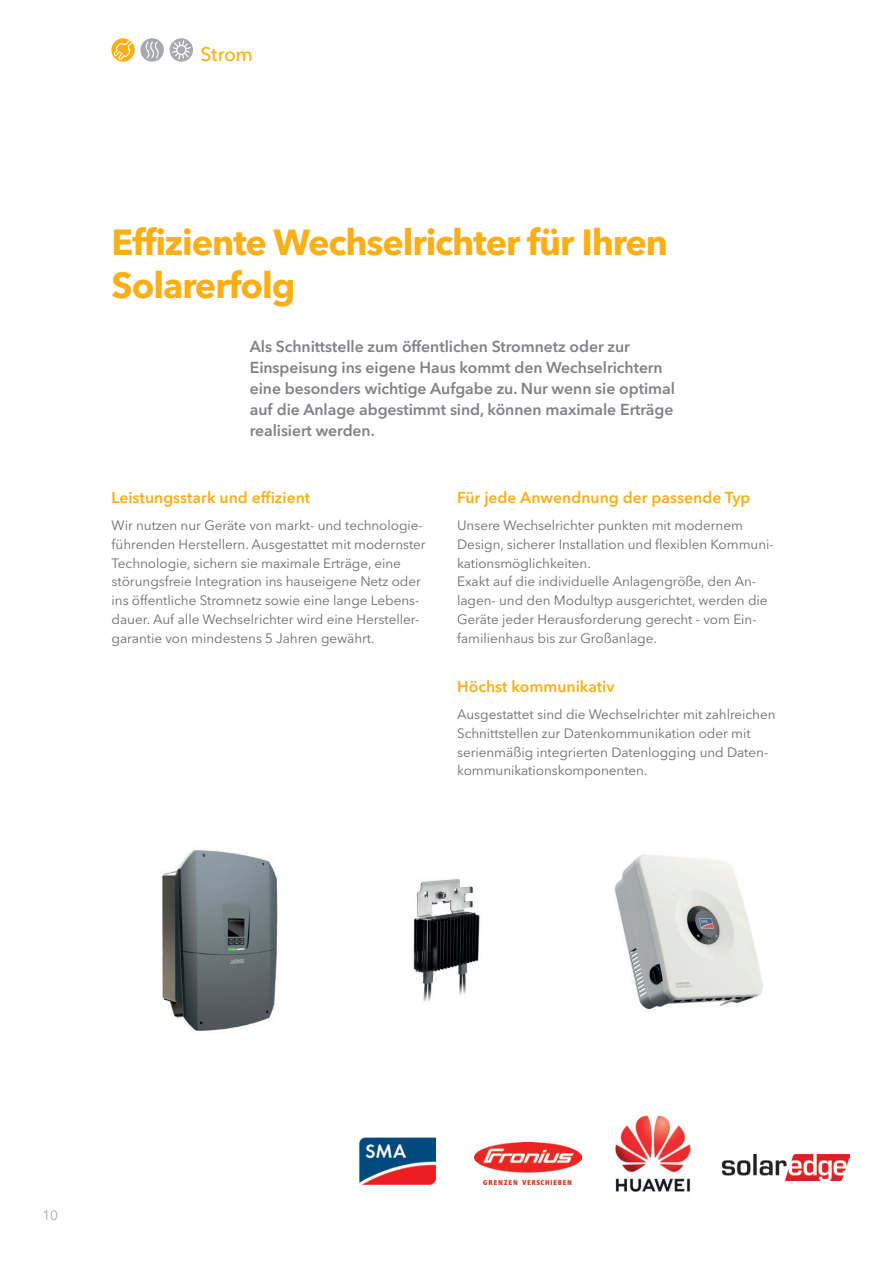
<style>
.page{position:relative;width:893px;height:1263px;background:#fff}
.page>*{position:absolute;margin:0;border:0;box-sizing:border-box;transform-origin:0 0}
.t1{font:700 36px/43.2px "Avenir Next LT Pro";letter-spacing:-.03em;color:#faaf18}
.t2{font:500 19.5px "Avenir Next LT Pro";letter-spacing:-.03em;color:#faaf18}
.t3{font:600 15.75px/21px "Avenir Next LT Pro";letter-spacing:-.005em;color:#808285}
.t4{font:600 15.75px "Avenir Next LT Pro";color:#faaf18}
.t5{font:13.5px/18.9px "Avenir Next LT Pro";letter-spacing:-.005em;color:#6c6d70}
.t6{font:13.5px "Avenir Next LT Pro";color:#a8a9ad}
</style>
<div class="page">
<svg style="left:170px;top:38px;width:23px;height:24px"></svg>
<svg style="left:111px;top:38px;width:53px;height:24px"></svg>
<img style="left:614px;top:854px;width:149px;height:156px">
<img style="left:413px;top:878px;width:67px;height:124px">
<img style="left:162px;top:849px;width:116px;height:182px">
<img style="left:474px;top:1142px;width:107px;height:43px">
<img style="left:359px;top:1137px;width:77px;height:48px">
<img style="left:723px;top:1155px;width:127px;height:25px">
<img style="left:616px;top:1116px;width:74px;height:75px">
<h2 class="t2" style="left:201px;top:43px;width:54px">Strom</h2>
<h1 class="t1" style="left:112px;top:220px;width:558px">Effiziente Wechselrichter für Ihren<br>Solarerfolg</h1>
<p class="t3" style="left:250px;top:336px;width:427px">Als Schnittstelle zum öffentlichen Stromnetz oder zur Einspeisung ins eigene Haus kommt den Wechselrichtern eine besonders wichtige Aufgabe zu. Nur wenn sie optimal auf die Anlage abgestimmt sind, können maximale Erträge realisiert werden.</p>
<p class="t4" style="left:112px;top:488px;width:200px">Leistungsstark und effizient</p>
<p class="t5" style="left:112px;top:515px;width:316px">Wir nutzen nur Geräte von markt- und technologie&shy;führenden Herstellern. Ausgestattet mit modernster Technologie, sichern sie maximale Erträge, eine störungsfreie Integration ins hauseigene Netz oder ins öffentliche Stromnetz sowie eine lange Lebens&shy;dauer. Auf alle Wechselrichter wird eine Hersteller&shy;garantie von mindestens 5 Jahren gewährt.</p>
<p class="t4" style="left:457px;top:488px;width:295px">Für jede Anwendnung der passende Typ</p>
<p class="t5" style="left:457px;top:515px;width:318px">Unsere Wechselrichter punkten mit modernem Design, sicherer Installation und flexiblen Kommuni&shy;kationsmöglichkeiten.<br>Exakt auf die individuelle Anlagengröße, den An&shy;lagen- und den Modultyp ausgerichtet, werden die Geräte jeder Herausforderung gerecht - vom Ein&shy;familienhaus bis zur Großanlage.</p>
<p class="t4" style="left:457px;top:677px;width:159px">Höchst kommunikativ</p>
<p class="t5" style="left:457px;top:704px;width:320px">Ausgestattet sind die Wechselrichter mit zahlreichen Schnittstellen zur Datenkommunikation oder mit serienmäßig integrierten Datenlogging und Daten&shy;kommunikationskomponenten.</p>
<p class="t6" style="left:43px;top:1208px;width:17px">10</p>
</div>
